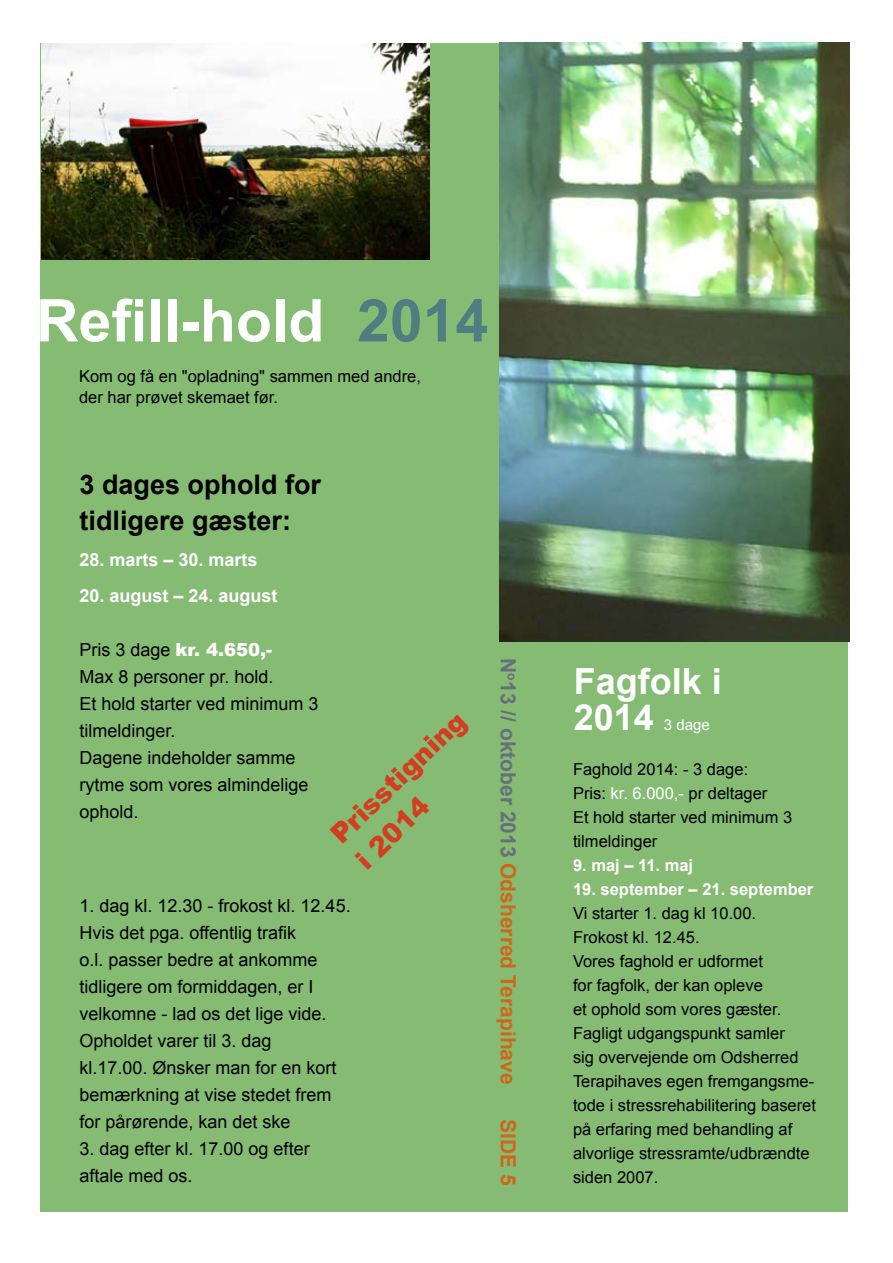
<style>
.page{position:relative;width:893px;height:1263px;background:#fff}
.page>*{position:absolute;margin:0;border:0;box-sizing:border-box;transform-origin:0 0}
.t1{font:700 58.95px "Arial";color:#fff}
.t2{font:700 36px/36px "Arial";color:#fff}
.t3{font:700 27px/36px "Arial";color:#000}
.t4{font:900 27px/36px "Arial";color:#d43d1f}
.t5{font:700 21px "Arial";color:#cd681a}
.t6{font:18px/27px "Arial";color:#000}
.t7{font:700 18px "Arial";color:#fff}
.t8{font:16.5px/24px "Arial";color:#000}
.t9{font:700 16.5px "Arial";color:#fff}
.t10{font:15px "Arial";color:#fff}
.s1{color:#507d81}
.s2{font-weight:900;color:#fff}
.s3{color:#66707b}
.s4{color:#fff}
</style>
<div class="page">
<div style="left:40px;top:44px;width:808px;height:1168px;background:#85bb73"></div>
<img style="left:42px;top:44px;width:387px;height:216px">
<img style="left:500px;top:43px;width:349px;height:599px">
<h1 class="t1" style="left:36px;top:281px;width:454px">Refill-hold <span class="s1">2014</span></h1>
<p class="t8" style="left:79px;top:366px;width:343px;line-height:21px">Kom og få en "opladning" sammen med andre, der har prøvet skemaet før.</p>
<h3 class="t3" style="left:80px;top:467px;width:243px">3 dages ophold for tidligere gæster:</h3>
<p class="t7" style="left:80px;top:547px;width:180px">28. marts – 30. marts</p>
<p class="t7" style="left:80px;top:583px;width:200px">20. august – 24. august</p>
<p class="t6" style="left:80px;top:636px;width:241px">Pris 3 dage <span class="s2">kr. 4.650,-<br></span>Max 8 personer pr. hold.<br>Et hold starter ved minimum 3 tilmeldinger.<br>Dagene indeholder samme rytme som vores almindelige ophold.</p>
<h3 class="t4" style="left:322px;top:825px;width:177px;rotate:-44deg">Prisstigning i 2014</h3>
<p class="t6" style="left:80px;top:892px;width:273px">1. dag kl. 12.30 - frokost kl. 12.45.<br>Hvis det pga. offentlig trafik<br>o.l. passer bedre at ankomme tidligere om formiddagen, er I velkomne - lad os det lige vide.<br>Opholdet varer til 3. dag<br>kl.17.00. Ønsker man for en kort bemærkning at vise stedet frem for pårørende, kan det ske</p>
<p class="t6" style="left:80px;top:1135px;width:232px">3. dag efter kl. 17.00 og efter aftale med os.</p>
<p class="t5" style="left:522px;top:658px;width:428px;rotate:90deg"><span class="s3">N</span><sup>o</sup><span class="s3">13 // oktober 2013</span> Odsherred Terapihave</p>
<p class="t5" style="left:522px;top:1119px;width:68px;rotate:90deg">SIDE 5</p>
<h2 class="t2" style="left:574px;top:665px;width:150px">Fagfolk i<br>2014</h2>
<p class="t10" style="left:664px;top:715px;width:47px">3 dage</p>
<p class="t8" style="left:573px;top:757px;width:221px">Faghold 2014: - 3 dage:<br>Pris: <span class="s4">kr. 6.000,-</span> pr deltager<br>Et hold starter ved minimum 3 tilmeldinger</p>
<p class="t9" style="left:573px;top:854px;width:122px">9. maj – 11. maj</p>
<p class="t9" style="left:573px;top:878px;width:242px">19. september – 21. september</p>
<p class="t8" style="left:573px;top:902px;width:244px">Vi starter 1. dag kl 10.00.<br>Frokost kl. 12.45.<br>Vores faghold er udformet<br>for fagfolk, der kan opleve<br>et ophold som vores gæster.<br>Fagligt udgangspunkt samler<br>sig overvejende om Odsherred<br>Terapihaves egen fremgangsme&shy;tode i stressrehabilitering baseret på erfaring med behandling af alvorlige stressramte/udbrændte siden 2007.</p>
</div>
